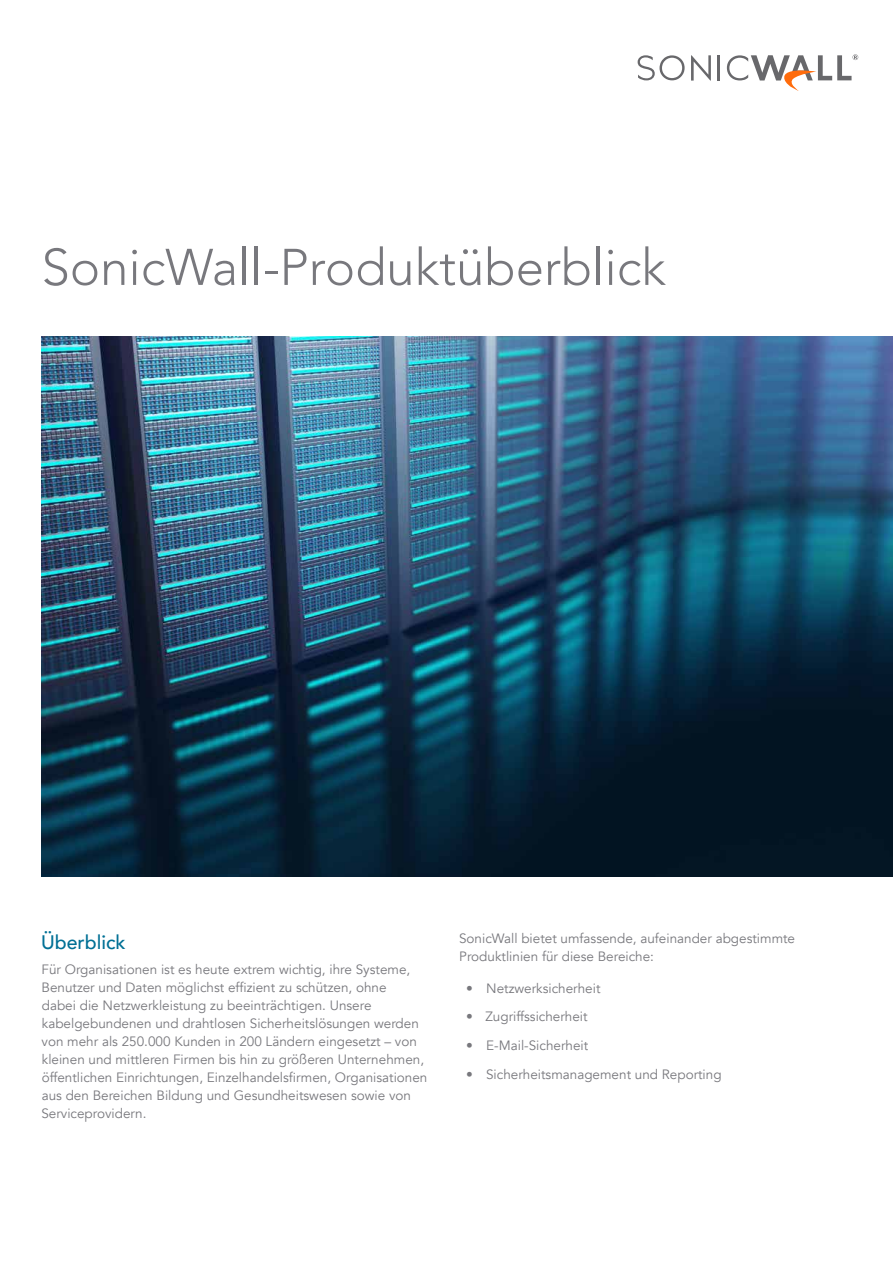
<style>
.page{position:relative;width:893px;height:1263px;background:#fff}
.page>*{position:absolute;margin:0;border:0;box-sizing:border-box;transform-origin:0 0}
.t1{font:300 51px "Avenir";color:#78787d}
.t2{font:500 19.5px "Avenir";color:#007095}
.t3{font:13.5px/18px "Avenir";color:#78787d}
</style>
<div class="page">
<svg style="left:691px;top:55px;width:20px;height:26px"></svg>
<hr style="left:718px;top:55px;width:2px;height:26px;background:#68686b">
<svg style="left:638px;top:55px;width:47px;height:25px"></svg>
<svg style="left:727px;top:54px;width:131px;height:37px"></svg>
<img style="left:42px;top:337px;width:851px;height:540px">
<h1 class="t1" style="left:41px;top:234px;width:626px">SonicWall-Produktüberblick</h1>
<h2 class="t2" style="left:41px;top:929px;width:86px">Überblick</h2>
<p class="t3" style="left:41px;top:960px;width:388px">Für Organisationen ist es heute extrem wichtig, ihre Systeme, Benutzer und Daten möglichst effizient zu schützen, ohne<br>dabei die Netzwerkleistung zu beeinträchtigen. Unsere kabelgebundenen und drahtlosen Sicherheitslösungen werden von mehr als 250.000 Kunden in 200 Ländern eingesetzt – von kleinen und mittleren Firmen bis hin zu größeren Unternehmen, öffentlichen Einrichtungen, Einzelhandelsfirmen, Organisationen aus den Bereichen Bildung und Gesundheitswesen sowie von Serviceprovidern.</p>
<p class="t3" style="left:459px;top:930px;width:337px">SonicWall bietet umfassende, aufeinander abgestimmte<br>Produktlinien für diese Bereiche:</p>
<p class="t3" style="left:466px;top:979px;width:136px">• Netzwerksicherheit</p>
<p class="t3" style="left:466px;top:1008px;width:123px">• Zugriffssicherheit</p>
<p class="t3" style="left:466px;top:1037px;width:124px">• E-Mail-Sicherheit</p>
<p class="t3" style="left:466px;top:1066px;width:257px">• Sicherheitsmanagement und Reporting</p>
</div>
